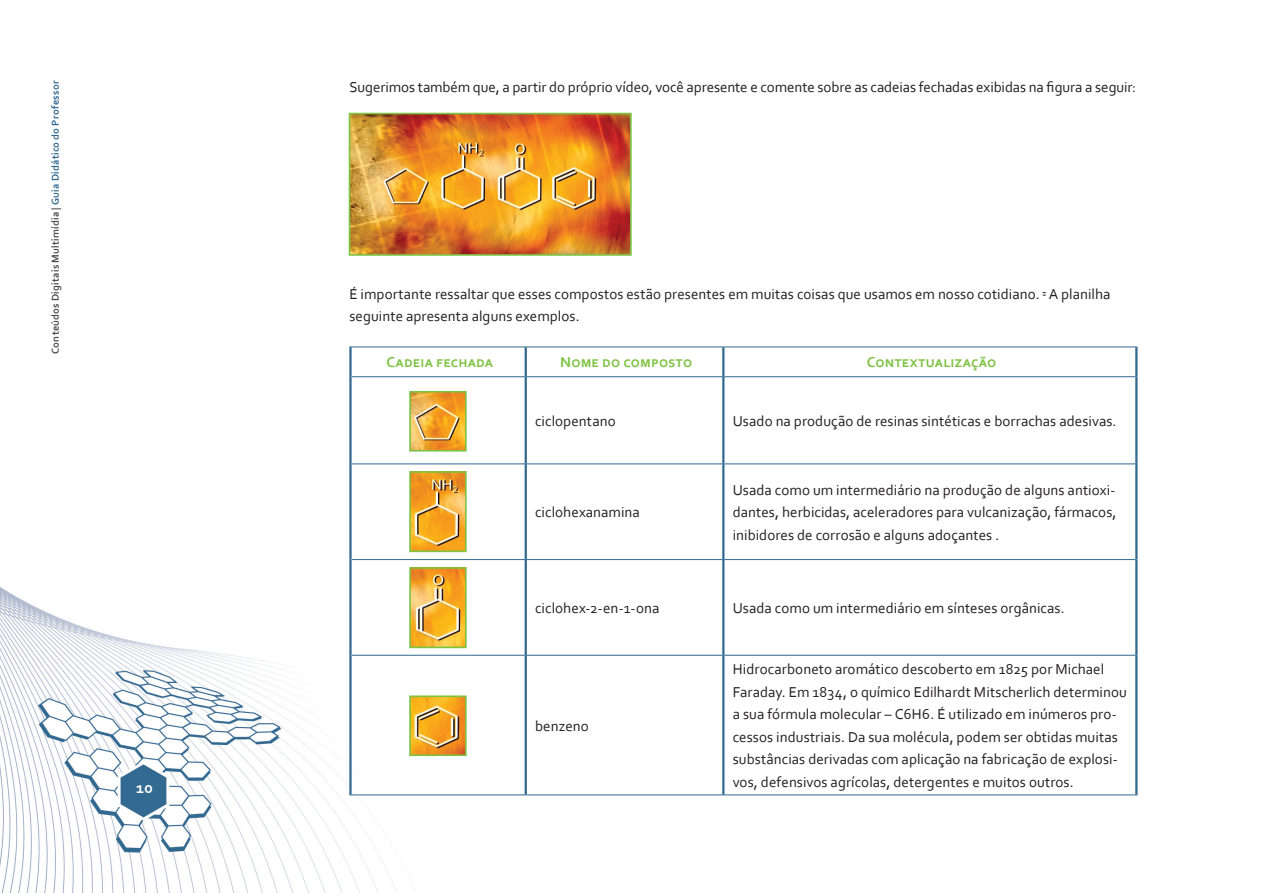
<style>
.page{position:relative;width:1263px;height:893px;background:#fff}
.page>*{position:absolute;margin:0;border:0;box-sizing:border-box;transform-origin:0 0}
.t1{font:700 16.5px "Corbel";color:#fff}
.t2{font:15px/22.5px "Corbel";letter-spacing:.005em;color:#231f20}
.t3{font:700 15px "Corbel";letter-spacing:.035em;color:#7ec243}
.t4{font:700 10.5px "Corbel";letter-spacing:.02em;color:#4b4c4d}
.s1{color:#316991}
</style>
<div class="page">
<img style="left:0;top:463px;width:437px;height:430px">
<svg style="left:1043px;top:292px;width:3px;height:4px"></svg>
<hr style="left:349px;top:347px;width:3px;height:30px;background:#316991">
<hr style="left:349px;top:347px;width:177px;height:1px;background:#316991">
<hr style="left:526px;top:347px;width:197px;height:1px;background:#316991">
<hr style="left:723px;top:347px;width:414px;height:1px;background:#316991">
<hr style="left:525px;top:347px;width:2px;height:29px;background:#316991">
<hr style="left:722px;top:347px;width:2px;height:29px;background:#316991">
<hr style="left:1135px;top:347px;width:2px;height:30px;background:#316991">
<hr style="left:349px;top:377px;width:3px;height:87px;background:#316991">
<hr style="left:352px;top:376px;width:174px;height:1px;background:#316991">
<hr style="left:525px;top:377px;width:2px;height:87px;background:#316991">
<hr style="left:526px;top:376px;width:197px;height:1px;background:#316991">
<hr style="left:723px;top:376px;width:412px;height:1px;background:#316991">
<hr style="left:722px;top:377px;width:2px;height:87px;background:#316991">
<hr style="left:1135px;top:377px;width:2px;height:87px;background:#316991">
<hr style="left:349px;top:464px;width:3px;height:96px;background:#316991">
<hr style="left:349px;top:560px;width:3px;height:95px;background:#316991">
<hr style="left:349px;top:655px;width:3px;height:140px;background:#316991">
<hr style="left:525px;top:464px;width:2px;height:95px;background:#316991">
<hr style="left:722px;top:464px;width:2px;height:95px;background:#316991">
<hr style="left:1135px;top:464px;width:2px;height:96px;background:#316991">
<hr style="left:525px;top:560px;width:2px;height:95px;background:#316991">
<hr style="left:722px;top:560px;width:2px;height:95px;background:#316991">
<hr style="left:1135px;top:560px;width:2px;height:95px;background:#316991">
<hr style="left:525px;top:655px;width:2px;height:140px;background:#316991">
<hr style="left:722px;top:655px;width:2px;height:140px;background:#316991">
<hr style="left:1135px;top:655px;width:2px;height:140px;background:#316991">
<hr style="left:352px;top:464px;width:174px;height:1px;background:#316991">
<hr style="left:526px;top:464px;width:197px;height:1px;background:#316991">
<hr style="left:723px;top:464px;width:412px;height:1px;background:#316991">
<hr style="left:352px;top:559px;width:174px;height:1px;background:#316991">
<hr style="left:526px;top:559px;width:197px;height:1px;background:#316991">
<hr style="left:723px;top:559px;width:412px;height:1px;background:#316991">
<hr style="left:352px;top:655px;width:174px;height:1px;background:#316991">
<hr style="left:526px;top:655px;width:197px;height:1px;background:#316991">
<hr style="left:723px;top:655px;width:412px;height:1px;background:#316991">
<hr style="left:349px;top:795px;width:177px;height:1px;background:#316991">
<hr style="left:526px;top:795px;width:197px;height:1px;background:#316991">
<hr style="left:723px;top:795px;width:414px;height:1px;background:#316991">
<img style="left:352px;top:116px;width:277px;height:137px">
<div style="left:349px;top:113px;width:283px;height:143px;border:2px solid #7ec243"></div>
<img style="left:412px;top:394px;width:52px;height:55px">
<div style="left:409px;top:391px;width:58px;height:61px;border:2px solid #7ec243"></div>
<img style="left:412px;top:474px;width:52px;height:75px">
<div style="left:409px;top:471px;width:58px;height:81px;border:2px solid #7ec243"></div>
<img style="left:412px;top:570px;width:52px;height:75px">
<div style="left:409px;top:567px;width:58px;height:81px;border:2px solid #7ec243"></div>
<img style="left:412px;top:698px;width:52px;height:55px">
<div style="left:409px;top:695px;width:58px;height:61px;border:2px solid #7ec243"></div>
<p class="t4" style="left:49px;top:354px;width:275px;rotate:-90deg">Conteúdos Digitais Multimídia | <span class="s1">Guia Didático do Professor</span></p>
<p class="t1" style="left:136px;top:777px;width:18px">10</p>
<p class="t2" style="left:349px;top:75px;width:788px">Sugerimos também que, a partir do próprio vídeo, você apresente e comente sobre as cadeias fechadas exibidas na figura a seguir:</p>
<p class="t2" style="left:349px;top:282px;width:762px">É importante ressaltar que esses compostos estão presentes em muitas coisas que usamos em nosso cotidiano. A planilha seguinte apresenta alguns exemplos.</p>
<p class="t3" style="left:386px;top:353px;width:108px">Cadeia fechada</p>
<p class="t3" style="left:560px;top:353px;width:134px">Nome do composto</p>
<p class="t3" style="left:867px;top:353px;width:131px">Contextualização</p>
<p class="t2" style="left:535px;top:409px;width:82px">ciclopentano</p>
<p class="t2" style="left:733px;top:409px;width:385px">Usado na produção de resinas sintéticas e borrachas adesivas.</p>
<p class="t2" style="left:535px;top:501px;width:106px">ciclohexanamina</p>
<p class="t2" style="left:733px;top:478px;width:385px;text-align:justify">Usada como um intermediário na produção de alguns antioxi&shy;dantes, herbicidas, aceleradores para vulcanização, fármacos, inibidores de corrosão e alguns adoçantes .</p>
<p class="t2" style="left:535px;top:596px;width:126px">ciclohex-2-en-1-ona</p>
<p class="t2" style="left:733px;top:596px;width:334px">Usada como um intermediário em sínteses orgânicas.</p>
<p class="t2" style="left:535px;top:714px;width:55px">benzeno</p>
<p class="t2" style="left:733px;top:658px;width:396px">Hidrocarboneto aromático descoberto em 1825 por Michael Faraday. Em 1834, o químico Edilhardt Mitscherlich determinou a sua fórmula molecular – C6H6. É utilizado em inúmeros pro&shy;cessos industriais. Da sua molécula, podem ser obtidas muitas substâncias derivadas com aplicação na fabricação de explosi&shy;vos, defensivos agrícolas, detergentes e muitos outros.</p>
</div>
